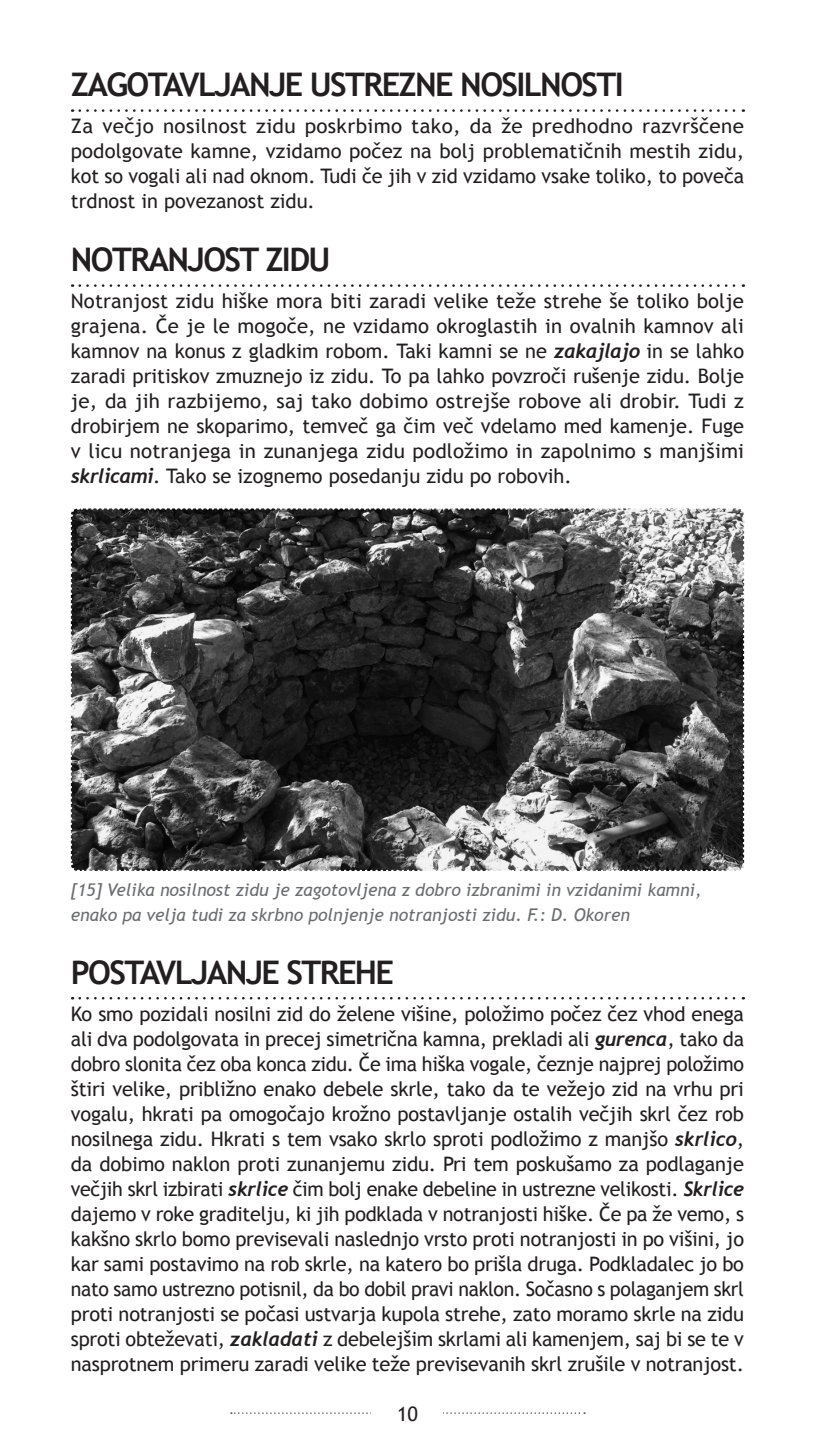
<style>
.page{position:relative;width:815px;height:1453px;background:#fff}
.page>*{position:absolute;margin:0;border:0;box-sizing:border-box;transform-origin:0 0}
.NASLOVI{font:700 32.5px "Trebuchet MS";letter-spacing:-.05em;color:#231f20}
.Navaden_wrd_1{font:20px/25px "Trebuchet MS";color:#231f20;text-align:justify}
.POD_SLIKAMI{font:italic 17.5px/25px "Trebuchet MS";color:#6c6d70}
.s1{font-family:"Trebuchet";font-weight:700;font-style:italic}
</style>
<div class="page">
<svg style="left:231px;top:1412px;width:354px;height:2px"></svg>
<div style="left:372px;top:1381px;width:71px;height:70px;background:#fff"></div>
<svg style="left:80px;top:109px;width:664px;height:3px"></svg>
<svg style="left:80px;top:284px;width:664px;height:3px"></svg>
<svg style="left:80px;top:997px;width:664px;height:2px"></svg>
<svg style="left:70px;top:508px;width:675px;height:363px"></svg>
<p class="NASLOVI" style="left:71px;top:64px;width:554px">ZAGOTAVLJANJE USTREZNE NOSILNOSTI</p>
<p class="Navaden_wrd_1" style="left:71px;top:114px;width:675px">Za večjo nosilnost zidu poskrbimo tako, da že predhodno razvrščene podolgovate kamne, vzidamo počez na bolj problematičnih mestih zidu, kot so vogali ali nad oknom. Tudi če jih v zid vzidamo vsake toliko, to poveča trdnost in povezanost zidu.</p>
<p class="NASLOVI" style="left:71px;top:239px;width:261px">NOTRANJOST ZIDU</p>
<p class="Navaden_wrd_1" style="left:71px;top:289px;width:675px">Notranjost zidu hiške mora biti zaradi velike teže strehe še toliko bolje grajena. Če je le mogoče, ne vzidamo okroglastih in ovalnih kamnov ali kamnov na konus z gladkim robom. Taki kamni se ne <span class="s1">zakajlajo</span> in se lahko zaradi pritiskov zmuznejo iz zidu. To pa lahko povzroči rušenje zidu. Bolje je, da jih razbijemo, saj tako dobimo ostrejše robove ali drobir. Tudi z drobirjem ne skoparimo, temveč ga čim več vdelamo med kamenje. Fuge v licu notranjega in zunanjega zidu podložimo in zapolnimo s manjšimi <span class="s1">skrlicami</span>. Tako se izognemo posedanju zidu po robovih.</p>
<p class="POD_SLIKAMI" style="left:71px;top:877px;width:632px">[15] Velika nosilnost zidu je zagotovljena z dobro izbranimi in vzidanimi kamni, enako pa velja tudi za skrbno polnjenje notranjosti zidu. F.: D. Okoren</p>
<p class="NASLOVI" style="left:71px;top:952px;width:325px">POSTAVLJANJE STREHE</p>
<p class="Navaden_wrd_1" style="left:71px;top:1002px;width:675px">Ko smo pozidali nosilni zid do želene višine, položimo počez čez vhod enega ali dva podolgovata in precej simetrična kamna, prekladi ali <span class="s1">gurenca</span>, tako da dobro slonita čez oba konca zidu. Če ima hiška vogale, čeznje najprej položimo štiri velike, približno enako debele skrle, tako da te vežejo zid na vrhu pri vogalu, hkrati pa omogočajo krožno postavljanje ostalih večjih skrl čez rob nosilnega zidu. Hkrati s tem vsako skrlo sproti podložimo z manjšo <span class="s1">skrlico</span>, da dobimo naklon proti zunanjemu zidu. Pri tem poskušamo za podlaganje večjih skrl izbirati <span class="s1">skrlice</span> čim bolj enake debeline in ustrezne velikosti. <span class="s1">Skrlice </span>dajemo v roke graditelju, ki jih podklada v notranjosti hiške. Če pa že vemo, s kakšno skrlo bomo previsevali naslednjo vrsto proti notranjosti in po višini, jo kar sami postavimo na rob skrle, na katero bo prišla druga. Podkladalec jo bo nato samo ustrezno potisnil, da bo dobil pravi naklon. Sočasno s polaganjem skrl proti notranjosti se počasi ustvarja kupola strehe, zato moramo skrle na zidu sproti obteževati, <span class="s1">zakladati</span> z debelejšim skrlami ali kamenjem, saj bi se te v nasprotnem primeru zaradi velike teže previsevanih skrl zrušile v notranjost.</p>
<p class="Navaden_wrd_1" style="left:397px;top:1402px;width:22px">10</p>
</div>
